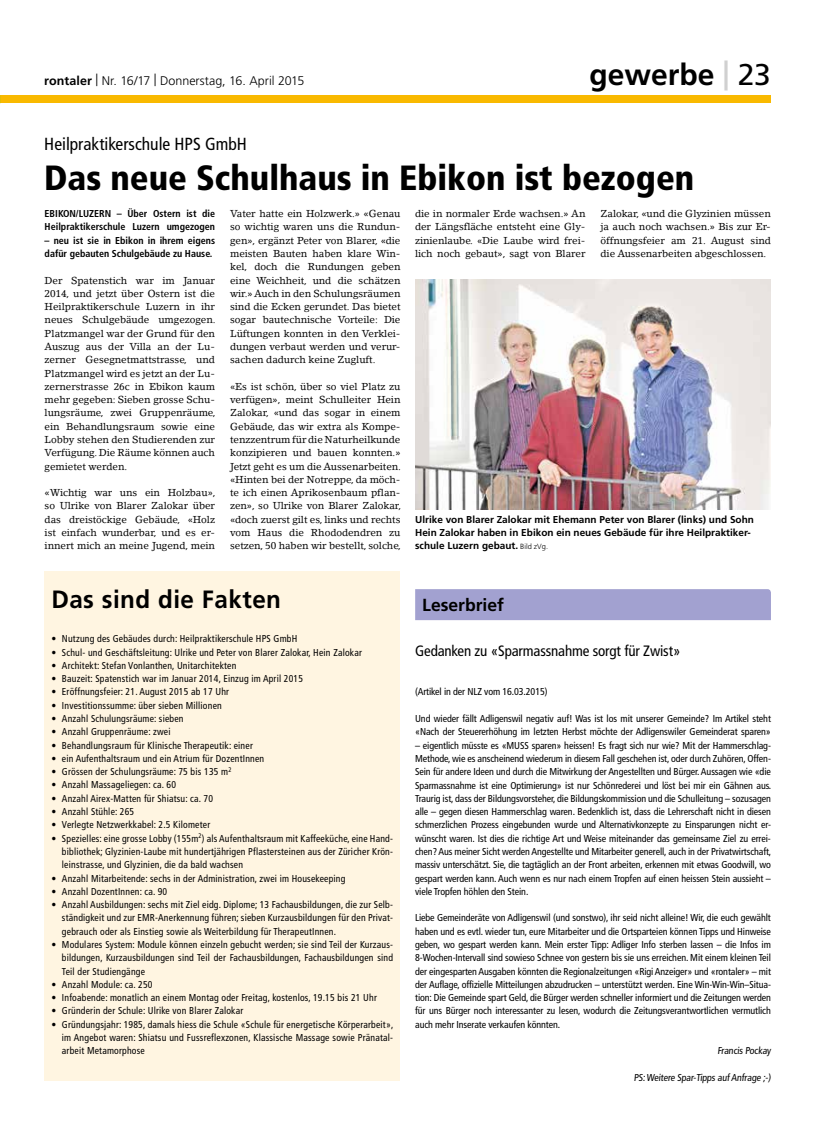
<style>
.page{position:relative;width:833px;height:1134px;background:#fff}
.page>*{position:absolute;margin:0;border:0;box-sizing:border-box;transform-origin:0 0}
.t1{font:900 condensed 35px "Frutiger";color:#000}
.t2{font:700 30px "Frutiger";color:#000}
.t3{font:700 25px "Frutiger";letter-spacing:.02em;color:#000}
.t4{font:condensed 17.5px "Frutiger";color:#000}
.t5{font:700 17.5px "Frutiger";color:#000}
.t6{font:condensed 15px "Frutiger";letter-spacing:-.01em;color:#000}
.t7{font:300 12.5px "Frutiger";color:#000}
.t8{font:condensed 10px/13.2px "Frutiger";letter-spacing:.02em;color:#000;text-align:justify}
.t9{font:10px/13.2px "Lino Letter";letter-spacing:-.005em;color:#000;text-align:justify}
.t10{font:condensed 10px/13.2px "Frutiger";letter-spacing:-.01em;color:#000}
.t11{font:700 10px/13.2px "Frutiger";color:#000}
.t12{font:700 condensed 10px/13.2px "Frutiger";color:#000}
.s1{font-weight:700}
.s2{color:#d0d0d0}
.s3{font-weight:400}
.s4{font-weight:300;font-size:7.5px}
</style>
<div class="page">
<div style="left:0;top:96px;width:771px;height:7px;background:#f9b900"></div>
<img style="left:415px;top:279px;width:355px;height:230px">
<div style="left:415px;top:589px;width:356px;height:31px;background:#a2a1d0"></div>
<div style="left:44px;top:571px;width:356px;height:510px;background:#fff5e1"></div>
<p class="t7" style="left:44px;top:73px;width:261px"><span class="s1">rontaler</span> | Nr. 16/17 | Donnerstag, 16. April 2015</p>
<h2 class="t2" style="left:589px;top:57px;width:183px">gewerbe <span class="s2">|</span> <span class="s3">23</span></h2>
<h3 class="t4" style="left:44px;top:134px;width:204px">Heilpraktikerschule HPS GmbH</h3>
<h1 class="t1" style="left:44px;top:157px;width:651px">Das neue Schulhaus in Ebikon ist bezogen</h1>
<p class="t12" style="left:45px;top:207px;width:172px">EBIKON/LUZERN – Über Ostern ist die<br>Heilpraktikerschule Luzern umgezogen</p>
<p class="t12" style="left:45px;top:234px;width:172px">– neu ist sie in Ebikon in ihrem eigens dafür gebauten Schulgebäude zu Hause.</p>
<p class="t9" style="left:45px;top:273px;width:172px">Der Spatenstich war im Januar 2014, und jetzt über Ostern ist die Heilpraktikerschule Luzern in ihr neues Schulgebäude umgezogen.<br>Platzmangel war der Grund für den Auszug aus der Villa an der Lu&shy;zerner Gesegnetmattstrasse, und Platzmangel wird es jetzt an der Lu&shy;zernerstrasse 26c in Ebikon kaum mehr gegeben: Sieben grosse Schu&shy;lungsräume, zwei Gruppenräume, ein Behandlungsraum sowie eine Lobby stehen den Studierenden zur Verfügung. Die Räume können auch gemietet werden.</p>
<p class="t9" style="left:45px;top:486px;width:172px">«Wichtig war uns ein Holzbau», so Ulrike von Blarer Zalokar über das dreistöckige Gebäude, «Holz ist einfach wunderbar, und es er&shy;innert mich an meine Jugend, mein</p>
<p class="t9" style="left:230px;top:207px;width:172px">Vater hatte ein Holzwerk.» «Genau so wichtig waren uns die Rundun&shy;gen», ergänzt Peter von Blarer, «die meisten Bauten haben klare Win&shy;kel, doch die Rundungen geben eine Weichheit, und die schätzen wir.» Auch in den Schulungsräumen sind die Ecken gerundet. Das bietet sogar bautechnische Vorteile: Die Lüftungen konnten in den Verklei&shy;dungen verbaut werden und verur&shy;sachen dadurch keine Zugluft.</p>
<p class="t9" style="left:230px;top:380px;width:172px">«Es ist schön, über so viel Platz zu verfügen», meint Schulleiter Hein Zalokar, «und das sogar in einem Gebäude, das wir extra als Kompe&shy;tenzzentrum für die Naturheilkunde konzipieren und bauen konnten.» Jetzt geht es um die Aussenarbeiten. «Hinten bei der Notreppe, da möch&shy;te ich einen Aprikosenbaum pflan&shy;zen», so Ulrike von Blarer Zalokar, «doch zuerst gilt es, links und rechts vom Haus die Rhododendren zu setzen, 50 haben wir bestellt, solche,</p>
<p class="t9" style="left:415px;top:207px;width:172px">die in normaler Erde wachsen.» An der Längsfläche entsteht eine Gly&shy;zinienlaube. «Die Laube wird frei&shy;lich noch gebaut», sagt von Blarer</p>
<p class="t9" style="left:600px;top:207px;width:172px">Zalokar, «und die Glyzinien müssen ja auch noch wachsen.» Bis zur Er&shy;öffnungsfeier am 21. August sind die Aussenarbeiten abgeschlossen.</p>
<p class="t11" style="left:415px;top:513px;width:340px">Ulrike von Blarer Zalokar mit Ehemann Peter von Blarer (links) und Sohn<br>Hein Zalokar haben in Ebikon ein neues Gebäude für ihre Heilpraktiker&shy;schule Luzern gebaut. <span class="s4">Bild zVg.</span></p>
<h3 class="t3" style="left:51px;top:584px;width:231px">Das sind die Fakten</h3>
<p class="t8" style="left:51px;top:632px;width:247px">• Nutzung des Gebäudes durch: Heilpraktikerschule HPS GmbH</p>
<p class="t8" style="left:51px;top:645px;width:312px">• Schul- und Geschäftsleitung: Ulrike und Peter von Blarer Zalokar, Hein Zalokar</p>
<p class="t8" style="left:51px;top:659px;width:187px">• Architekt: Stefan Vonlanthen, Unitarchitekten</p>
<p class="t8" style="left:51px;top:672px;width:253px">• Bauzeit: Spatenstich war im Januar 2014, Einzug im April 2015</p>
<p class="t8" style="left:51px;top:685px;width:179px">• Eröffnungsfeier: 21. August 2015 ab 17 Uhr</p>
<p class="t8" style="left:51px;top:699px;width:172px">• Investitionssumme: über sieben Millionen</p>
<p class="t8" style="left:51px;top:712px;width:134px">• Anzahl Schulungsräume: sieben</p>
<p class="t8" style="left:51px;top:725px;width:121px">• Anzahl Gruppenräume: zwei</p>
<p class="t8" style="left:51px;top:739px;width:203px">• Behandlungsraum für Klinische Therapeutik: einer</p>
<p class="t8" style="left:51px;top:752px;width:214px">• ein Aufenthaltsraum und ein Atrium für DozentInnen</p>
<p class="t8" style="left:51px;top:765px;width:182px">• Grössen der Schulungsräume: 75 bis 135 m<sup>2</sup></p>
<p class="t8" style="left:51px;top:778px;width:126px">• Anzahl Massageliegen: ca. 60</p>
<p class="t8" style="left:51px;top:792px;width:163px">• Anzahl Airex-Matten für Shiatsu: ca. 70</p>
<p class="t8" style="left:51px;top:805px;width:84px">• Anzahl Stühle: 265</p>
<p class="t8" style="left:51px;top:818px;width:160px">• Verlegte Netzwerkkabel: 2.5 Kilometer</p>
<p class="t8" style="left:62px;top:832px;width:332px;text-indent:-11px">• Spezielles: eine grosse Lobby (155m<sup>2</sup>) als Aufenthaltsraum mit Kaffeeküche, eine Hand&shy;bibliothek; Glyzinien-Laube mit hundertjährigen Pflastersteinen aus der Züricher Krön&shy;leinstrasse, und Glyzinien, die da bald wachsen</p>
<p class="t8" style="left:51px;top:871px;width:296px">• Anzahl Mitarbeitende: sechs in der Administration, zwei im Housekeeping</p>
<p class="t8" style="left:51px;top:885px;width:117px">• Anzahl DozentInnen: ca. 90</p>
<p class="t8" style="left:62px;top:898px;width:332px;text-indent:-11px">• Anzahl Ausbildungen: sechs mit Ziel eidg. Diplome; 13 Fachausbildungen, die zur Selb&shy;ständigkeit und zur EMR-Anerkennung führen; sieben Kurzausbildungen für den Privat&shy;gebrauch oder als Einstieg sowie als Weiterbildung für TherapeutInnen.</p>
<p class="t8" style="left:62px;top:938px;width:332px;text-indent:-11px">• Modulares System: Module können einzeln gebucht werden; sie sind Teil der Kurzaus&shy;bildungen, Kurzausbildungen sind Teil der Fachausbildungen, Fachausbildungen sind Teil der Studiengänge</p>
<p class="t8" style="left:51px;top:978px;width:103px">• Anzahl Module: ca. 250</p>
<p class="t8" style="left:51px;top:991px;width:327px">• Infoabende: monatlich an einem Montag oder Freitag, kostenlos, 19.15 bis 21 Uhr</p>
<p class="t8" style="left:51px;top:1004px;width:193px">• Gründerin der Schule: Ulrike von Blarer Zalokar</p>
<p class="t8" style="left:62px;top:1018px;width:333px;text-indent:-11px">• Gründungsjahr: 1985, damals hiess die Schule «Schule für energetische Körperarbeit», im Angebot waren: Shiatsu und Fussreflexzonen, Klassische Massage sowie Pränatal&shy;arbeit Metamorphose</p>
<h3 class="t5" style="left:422px;top:594px;width:83px">Leserbrief</h3>
<h3 class="t6" style="left:415px;top:642px;width:267px">Gedanken zu «Sparmassnahme sorgt für Zwist»</h3>
<p class="t10" style="left:415px;top:685px;width:134px">(Artikel in der NLZ vom 16.03.2015)</p>
<p class="t10" style="left:415px;top:712px;width:357px">Und wieder fällt Adligenswil negativ auf! Was ist los mit unserer Gemeinde? Im Artikel steht «Nach der Steuererhöhung im letzten Herbst möchte der Adligenswiler Gemeinderat sparen»</p>
<p class="t8" style="left:415px;top:739px;width:358px">– eigentlich müsste es «MUSS sparen» heissen! Es fragt sich nur wie? Mit der Hammerschlag-Methode, wie es anscheinend wiederum in diesem Fall geschehen ist, oder durch Zuhören, Offen-Sein für andere Ideen und durch die Mitwirkung der Angestellten und Bürger. Aussagen wie «die Sparmassnahme ist eine Optimierung» ist nur Schönrederei und löst bei mir ein Gähnen aus.<br>Traurig ist, dass der Bildungsvorsteher, die Bildungskommission und die Schulleitung – sozusagen alle – gegen diesen Hammerschlag waren. Bedenklich ist, dass die Lehrerschaft nicht in diesen schmerzlichen Prozess eingebunden wurde und Alternativkonzepte zu Einsparungen nicht er&shy;wünscht waren. Ist dies die richtige Art und Weise miteinander das gemeinsame Ziel zu errei&shy;chen? Aus meiner Sicht werden Angestellte und Mitarbeiter generell, auch in der Privatwirtschaft, massiv unterschätzt. Sie, die tagtäglich an der Front arbeiten, erkennen mit etwas Goodwill, wo gespart werden kann. Auch wenn es nur nach einem Tropfen auf einen heissen Stein aussieht – viele Tropfen höhlen den Stein.</p>
<p class="t8" style="left:415px;top:911px;width:357px">Liebe Gemeinderäte von Adligenswil (und sonstwo), ihr seid nicht alleine! Wir, die euch gewählt haben und es evtl. wieder tun, eure Mitarbeiter und die Ortsparteien können Tipps und Hinweise geben, wo gespart werden kann. Mein erster Tipp: Adliger Info sterben lassen – die Infos im 8-Wochen-Intervall sind sowieso Schnee von gestern bis sie uns erreichen. Mit einem kleinen Teil der eingesparten Ausgaben könnten die Regionalzeitungen «Rigi Anzeiger» und «rontaler» – mit der Auflage, offizielle Mitteilungen abzudrucken – unterstützt werden. Eine Win-Win-Win–Situa&shy;tion: Die Gemeinde spart Geld, die Bürger werden schneller informiert und die Zeitungen werden für uns Bürger noch interessanter zu lesen, wodurch die Zeitungsverantwortlichen vermutlich auch mehr Inserate verkaufen könnten.</p>
<p class="t8" style="left:717px;top:1044px;width:55px">Francis Pockay</p>
<p class="t8" style="left:633px;top:1071px;width:140px">PS:Weitere Spar-Tipps auf Anfrage ;-)</p>
</div>
